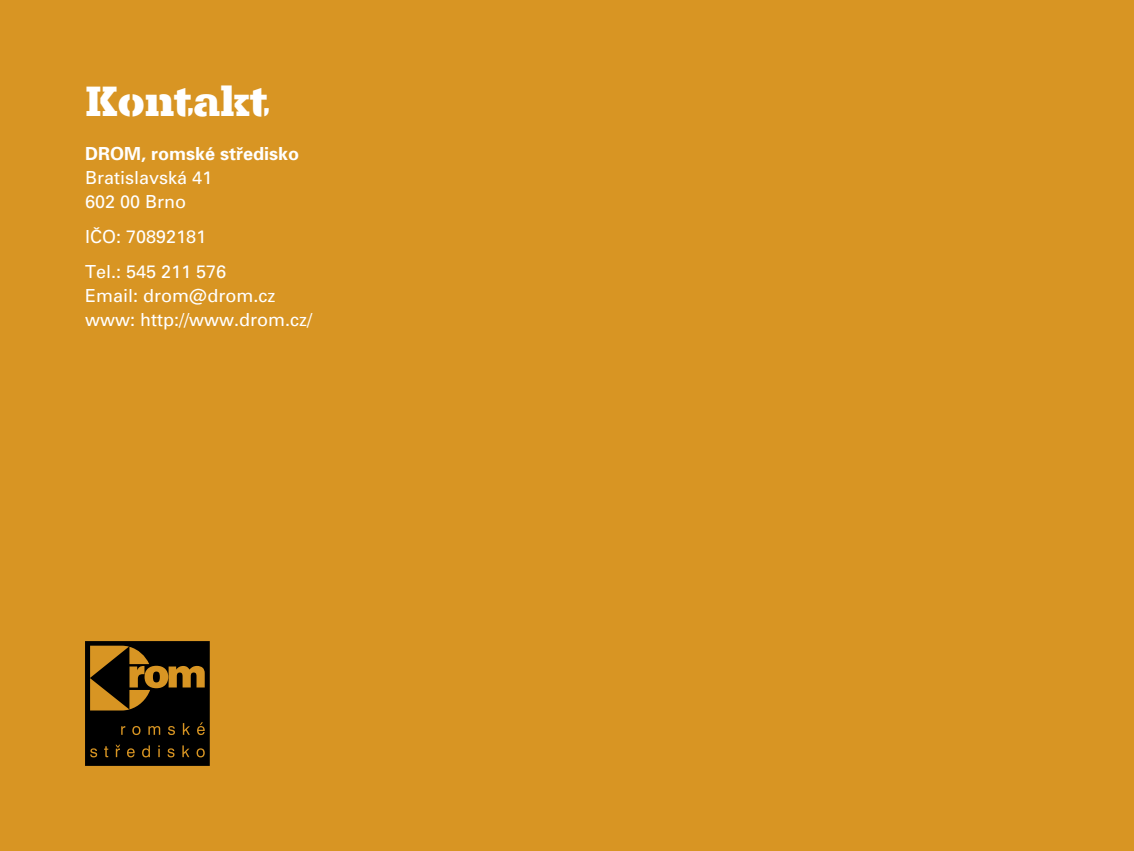
<style>
.page{position:relative;width:1134px;height:851px;background:#fff}
.page>*{position:absolute;margin:0;border:0;box-sizing:border-box;transform-origin:0 0}
.t1{font:700 44px "Serifa DOT Stencil";color:#fff}
.t2{font:18px "Univers CE";color:#fff}
.t3{font:700 18px "Univers CE";color:#fff}
</style>
<div class="page">
<div style="left:0;top:0;width:1134px;height:850px;background:#d89523"></div>
<svg style="left:85px;top:641px;width:125px;height:124px"></svg>
<p class="t1" style="left:85px;top:75px;width:186px">Kontakt</p>
<p class="t3" style="left:85px;top:143px;width:216px">DROM, romské středisko</p>
<p class="t2" style="left:85px;top:167px;width:129px">Bratislavská 41</p>
<p class="t2" style="left:85px;top:191px;width:103px">602 00 Brno</p>
<p class="t2" style="left:85px;top:226px;width:123px">IČO: 70892181</p>
<p class="t2" style="left:85px;top:262px;width:143px">Tel.: 545 211 576</p>
<p class="t2" style="left:85px;top:286px;width:192px">Email: drom@drom.cz</p>
<p class="t2" style="left:85px;top:310px;width:228px">www: http://www.drom.cz/</p>
</div>
